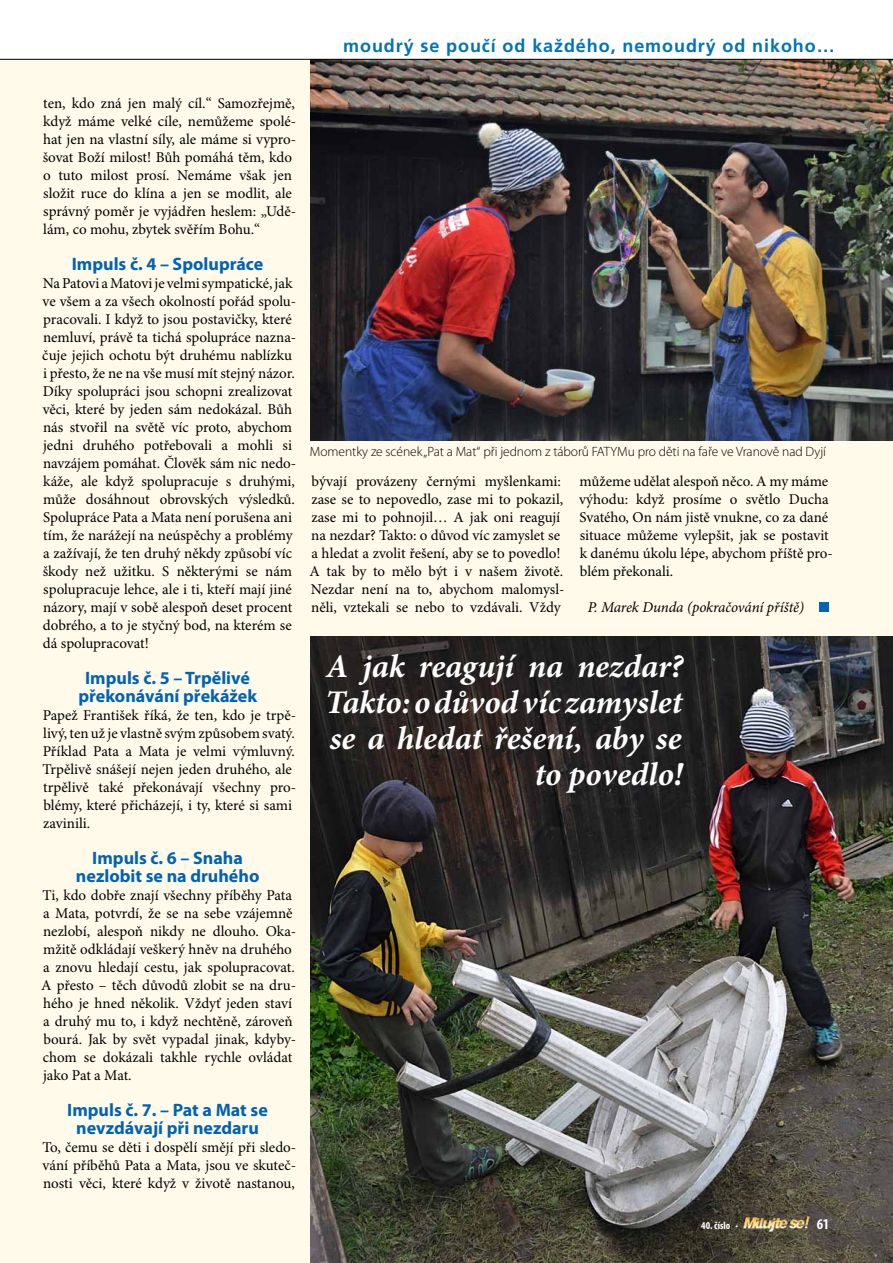
<style>
.page{position:relative;width:893px;height:1263px;background:#fff}
.page>*{position:absolute;margin:0;border:0;box-sizing:border-box;transform-origin:0 0}
.t1{font:italic 700 33px/36px "Minion Pro";color:#fff;text-align:right}
.t2{font:700 18px/18px "Myriad Pro";color:#0063b3;text-align:center}
.t3{font:700 18px "Frutiger CE";letter-spacing:.05em;color:#0073b6}
.t4{font:15px/18px "Minion Pro";color:#000}
.t5{font:italic 15px "Minion Pro";letter-spacing:-.01em;color:#000}
.t6{font:700 condensed 15px "Myriad Pro";color:#fff}
.t7{font:300 13.5px "Myriad Pro";letter-spacing:-.005em;color:#000}
.t8{font:700 condensed 10.5px "Myriad Pro";color:#fff}
.s1{font-weight:300;font-stretch:normal}
</style>
<div class="page">
<div style="left:0;top:60px;width:893px;height:1203px;background:#fffae9"></div>
<img style="left:311px;top:60px;width:582px;height:380px">
<img style="left:311px;top:636px;width:582px;height:627px">
<img style="left:744px;top:1217px;width:66px;height:15px">
<hr style="left:0;top:59px;width:893px;height:1px;background:#000">
<div style="left:819px;top:602px;width:10px;height:10px;background:#0063b3"></div>
<p class="t3" style="left:343px;top:36px;width:493px">moudrý se poučí od každého, nemoudrý od nikoho…</p>
<p class="t4" style="left:43px;top:95px;width:255px">ten, kdo zná jen malý cíl.“ Samozřejmě, když máme velké cíle, nemůžeme spolé&shy;hat jen na vlastní síly, ale máme si vypro&shy;šovat Boží milost! Bůh pomáhá těm, kdo o tuto milost prosí. Nemáme však jen složit ruce do klína a jen se modlit, ale správný poměr je vyjádřen heslem: „Udě&shy;lám, co mohu, zbytek svěřím Bohu.“</p>
<p class="t2" style="left:72px;top:254px;width:193px">Impuls č. 4 – Spolupráce</p>
<p class="t4" style="left:42px;top:275px;width:255px">Na Patovi a Matovi je velmi sympatické, jak ve všem a za všech okolností pořád spolu&shy;pracovali. I když to jsou postavičky, které nemluví, právě ta tichá spolupráce nazna&shy;čuje jejich ochotu být druhému nablízku i přesto, že ne na vše musí mít stejný názor.<br>Díky spolupráci jsou schopni zrealizovat věci, které by jeden sám nedokázal. Bůh nás stvořil na světě víc proto, abychom jedni druhého potřebovali a mohli si navzájem pomáhat. Člověk sám nic nedo&shy;káže, ale když spolupracuje s druhými, může dosáhnout obrovských výsledků.<br>Spolupráce Pata a Mata není porušena ani tím, že narážejí na neúspěchy a problémy a zažívají, že ten druhý někdy způsobí víc škody než užitku. S některými se nám spolupracuje lehce, ale i ti, kteří mají jiné názory, mají v sobě alespoň deset procent dobrého, a to je styčný bod, na kterém se dá spolupracovat!</p>
<p class="t2" style="left:78px;top:668px;width:180px">Impuls č. 5 – Trpělivé překonávání překážek</p>
<p class="t4" style="left:42px;top:707px;width:255px">Papež František říká, že ten, kdo je trpě&shy;livý, ten už je vlastně svým způsobem svatý.<br>Příklad Pata a Mata je velmi výmluvný.<br>Trpělivě snášejí nejen jeden druhého, ale trpělivě také překonávají všechny pro&shy;blémy, které přicházejí, i ty, které si sami zavinili.</p>
<p class="t2" style="left:76px;top:848px;width:185px">Impuls č. 6 – Snaha nezlobit se na druhého</p>
<p class="t4" style="left:41px;top:887px;width:257px">Ti, kdo dobře znají všechny příběhy Pata a Mata, potvrdí, že se na sebe vzájemně nezlobí, alespoň nikdy ne dlouho. Oka&shy;mžitě odkládají veškerý hněv na druhého a znovu hledají cestu, jak spolupracovat.<br>A přesto – těch důvodů zlobit se na dru&shy;hého je hned několik. Vždyť jeden staví a druhý mu to, i když nechtěně, zároveň bourá. Jak by svět vypadal jinak, kdyby&shy;chom se dokázali takhle rychle ovládat jako Pat a Mat.</p>
<p class="t2" style="left:67px;top:1100px;width:202px">Impuls č. 7. – Pat a Mat se nevzdávají při nezdaru</p>
<p class="t4" style="left:42px;top:1139px;width:255px;text-align:justify">To, čemu se děti i dospělí smějí při sledo&shy;vání příběhů Pata a Mata, jsou ve skuteč&shy;nosti věci, které když v životě nastanou,</p>
<p class="t7" style="left:310px;top:444px;width:518px">Momentky ze scének „Pat a Mat“ při jednom z táborů FATYMu pro děti na faře ve Vranově nad Dyjí</p>
<p class="t4" style="left:309px;top:473px;width:257px">bývají provázeny černými myšlenkami: zase se to nepovedlo, zase mi to pokazil, zase mi to pohnojil… A jak oni reagují na nezdar? Takto: o důvod víc zamyslet se a hledat a zvolit řešení, aby se to povedlo!<br>A tak by to mělo být i v našem životě.<br>Nezdar není na to, abychom malomysl&shy;něli, vztekali se nebo to vzdávali. Vždy</p>
<p class="t4" style="left:579px;top:473px;width:255px">můžeme udělat alespoň něco. A my máme výhodu: když prosíme o světlo Ducha Svatého, On nám jistě vnukne, co za dané situace můžeme vylepšit, jak se postavit k danému úkolu lépe, abychom příště pro&shy;blém překonali.</p>
<p class="t5" style="left:588px;top:597px;width:218px">P. Marek Dunda (pokračování příště)</p>
<h1 class="t1" style="left:325px;top:647px;width:359px">A jak reagují na nezdar?<br>Takto: o důvod víc zamyslet se a hledat řešení, aby se to povedlo!</h1>
<p class="t8" style="left:701px;top:1219px;width:38px">40. číslo <span class="s1">•</span></p>
<p class="t6" style="left:817px;top:1214px;width:14px">61</p>
</div>
